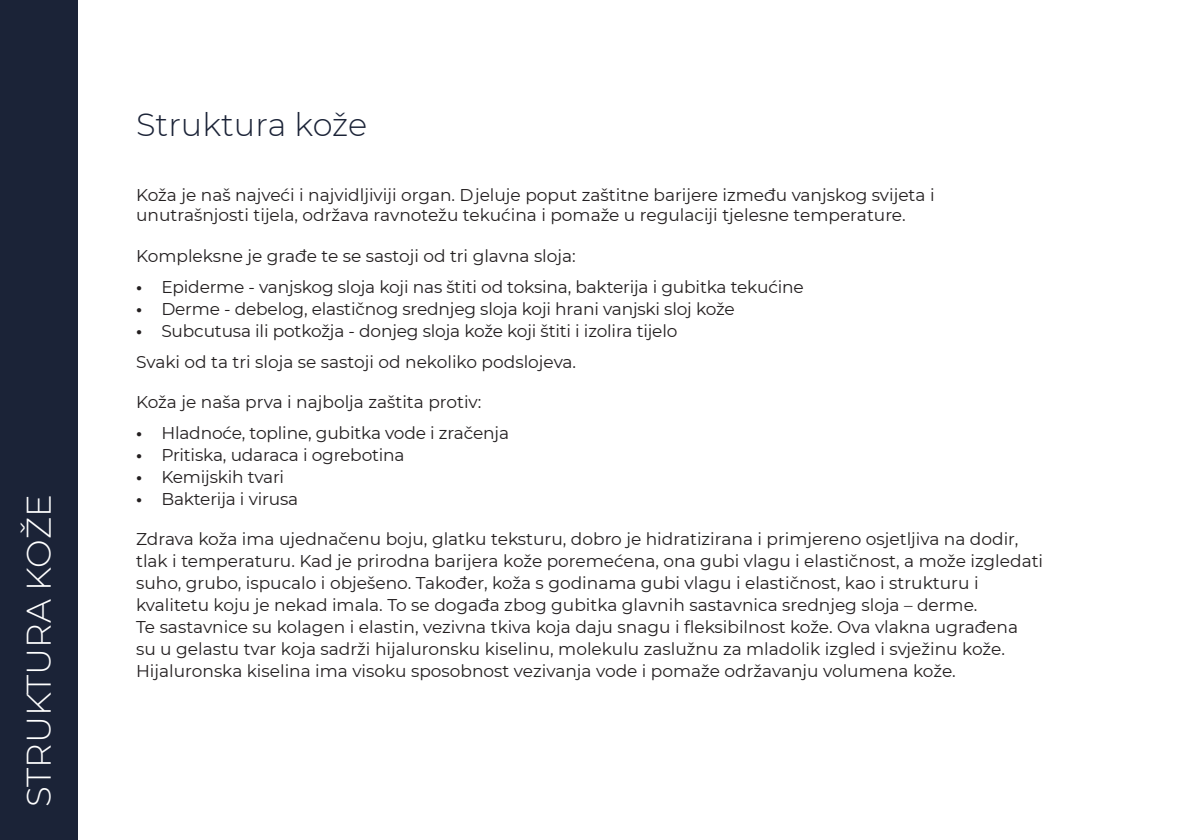
<style>
.page{position:relative;width:1191px;height:840px;background:#fff}
.page>*{position:absolute;margin:0;border:0;box-sizing:border-box;transform-origin:0 0}
.t1{font:300 34px "Montserrat";color:#fff}
.t2{font:300 32px "Montserrat";color:#1b2337}
.t3{font:17px/22px "Montserrat";color:#231f20}
.t4{font:700 17px/22px "Montserrat";color:#231f20;text-align:justify}
</style>
<div class="page">
<div style="left:0;top:0;width:77px;height:839px;background:#1b2337"></div>
<h1 class="t1" style="left:16px;top:806px;width:314px;rotate:-90deg">STRUKTURA KOŽE</h1>
<h2 class="t2" style="left:136px;top:103px;width:233px">Struktura kože</h2>
<p class="t3" style="left:136px;top:184px;width:800px;line-height:20.4px">Koža je naš najveći i najvidljiviji organ. Djeluje poput zaštitne barijere između vanjskog svijeta i unutrašnjosti tijela, održava ravnotežu tekućina i pomaže u regulaciji tjelesne temperature.</p>
<p class="t3" style="left:136px;top:244px;width:441px">Kompleksne je građe te se sastoji od tri glavna sloja:</p>
<p class="t4" style="left:136px;top:275px;width:8px">• • •</p>
<p class="t3" style="left:161px;top:275px;width:644px">Epiderme - vanjskog sloja koji nas štiti od toksina, bakterija i gubitka tekućine<br>Derme - debelog, elastičnog srednjeg sloja koji hrani vanjski sloj kože<br>Subcutusa ili potkožja - donjeg sloja kože koji štiti i izolira tijelo</p>
<p class="t3" style="left:136px;top:350px;width:441px">Svaki od ta tri sloja se sastoji od nekoliko podslojeva.</p>
<p class="t3" style="left:136px;top:390px;width:347px">Koža je naša prva i najbolja zaštita protiv:</p>
<p class="t4" style="left:136px;top:421px;width:8px">• • • •</p>
<p class="t3" style="left:161px;top:421px;width:349px">Hladnoće, topline, gubitka vode i zračenja<br>Pritiska, udaraca i ogrebotina<br>Kemijskih tvari<br>Bakterija i virusa</p>
<p class="t3" style="left:136px;top:527px;width:908px">Zdrava koža ima ujednačenu boju, glatku teksturu, dobro je hidratizirana i primjereno osjetljiva na dodir, tlak i temperaturu. Kad je prirodna barijera kože poremećena, ona gubi vlagu i elastičnost, a može izgledati suho, grubo, ispucalo i obješeno. Također, koža s godinama gubi vlagu i elastičnost, kao i strukturu i kvalitetu koju je nekad imala. To se događa zbog gubitka glavnih sastavnica srednjeg sloja – derme.<br>Te sastavnice su kolagen i elastin, vezivna tkiva koja daju snagu i fleksibilnost kože. Ova vlakna ugrađena<br>su u gelastu tvar koja sadrži hijaluronsku kiselinu, molekulu zaslužnu za mladolik izgled i svježinu kože.<br>Hijaluronska kiselina ima visoku sposobnost vezivanja vode i pomaže održavanju volumena kože.</p>
</div>
